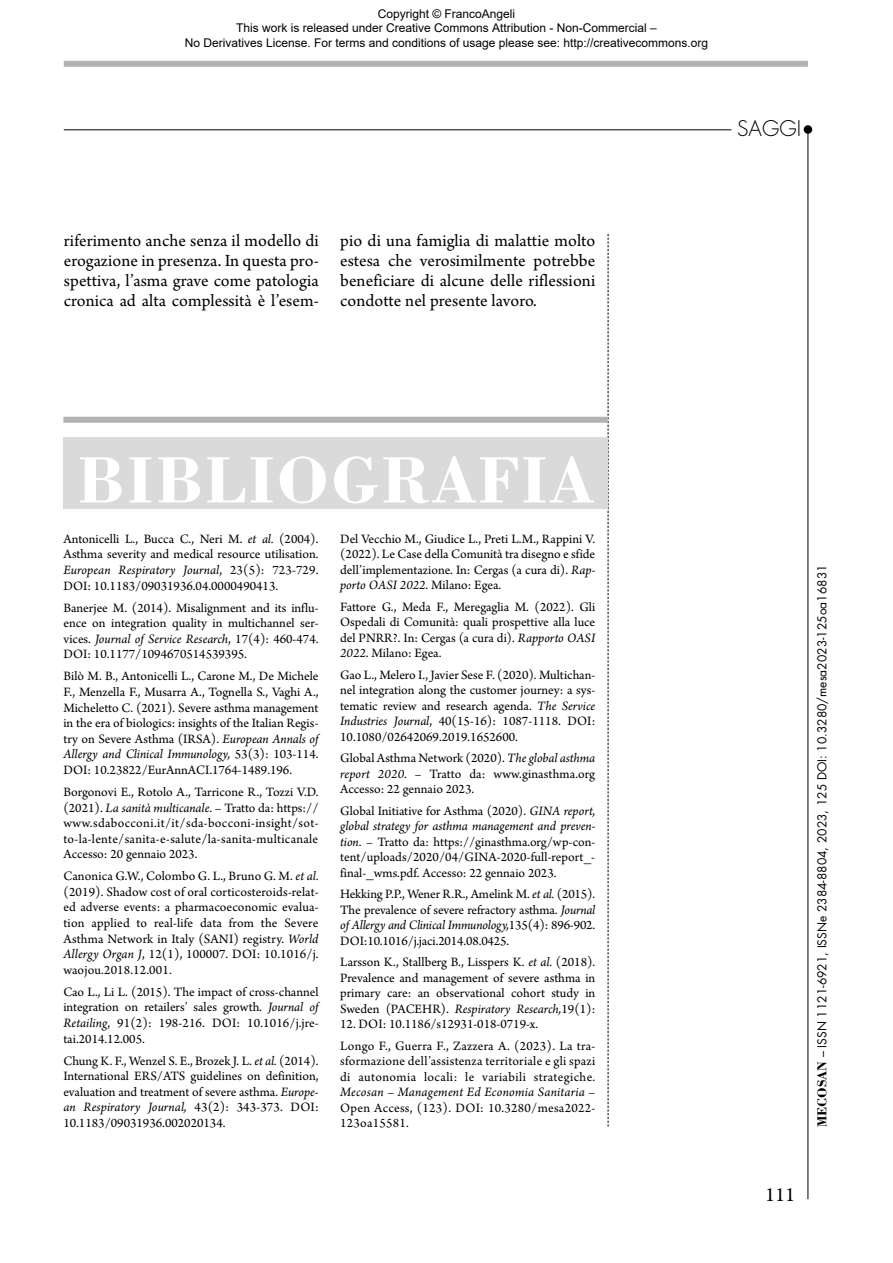
<style>
.page{position:relative;width:893px;height:1263px;background:#fff}
.page>*{position:absolute;margin:0;border:0;box-sizing:border-box;transform-origin:0 0}
.t1{font:700 67.5px "Bodoni Std";letter-spacing:.025em;color:#fff}
.t2{font:300 21px "Futura Std";color:#000}
.t3{font:21px "Arno Pro";color:#000}
.t4{font:18px/20.1px "Arno Pro";letter-spacing:.005em;color:#000;text-align:justify}
.t5{font:13.5px/15.6px "Arno Pro";color:#000;text-align:justify}
.t6{font:12px/14.4px "Arial";color:#000;text-align:center}
.t7{font:12px "Futura Std";color:#000}
.s1{font-style:italic}
.s2{font-family:"Bodoni Std";font-weight:700;font-size:13.5px}
</style>
<div class="page">
<div style="left:64px;top:61px;width:744px;height:6px;background:#b3b2b2"></div>
<hr style="left:807px;top:130px;width:1px;height:1069px;background:#000">
<hr style="left:64px;top:129px;width:667px;height:1px;background:#000">
<div style="left:804px;top:125px;width:8px;height:9px;background:#000;border-radius:50%"></div>
<svg style="left:608px;top:234px;width:1px;height:893px"></svg>
<div style="left:63px;top:417px;width:545px;height:6px;background:#b3b2b2"></div>
<div style="left:63px;top:437px;width:545px;height:72px;background:#dadada"></div>
<p class="t6" style="left:185px;top:7px;width:525px">Copyright © FrancoAngeli<br>This work is released under Creative Commons Attribution - Non-Commercial –<br>No Derivatives License. For terms and conditions of usage please see: http://creativecommons.org</p>
<h2 class="t2" style="left:737px;top:116px;width:65px">SAGGI</h2>
<h3 class="t4" style="left:64px;top:232px;width:257px">riferimento anche senza il modello di erogazione in presenza. In questa pro&shy;spettiva, l’asma grave come patologia cronica ad alta complessità è l’esem-</h3>
<h3 class="t4" style="left:340px;top:232px;width:257px">pio di una famiglia di malattie molto estesa che verosimilmente potrebbe beneficiare di alcune delle riflessioni condotte nel presente lavoro.</h3>
<h1 class="t1" style="left:77px;top:438px;width:519px">BIBLIOGRAFIA</h1>
<p class="t5" style="left:63px;top:532px;width:257px">Antonicelli L., Bucca C., Neri M. <span class="s1">et al.</span> (2004).<br>Asthma severity and medical resource utilisation.<br><span class="s1">European Respiratory Journal</span>, 23(5): 723-729.<br>DOI: 10.1183/09031936.04.0000490413.</p>
<p class="t5" style="left:63px;top:600px;width:257px">Banerjee M. (2014). Misalignment and its influ&shy;ence on integration quality in multichannel ser&shy;vices. <span class="s1">Journal of Service Research</span>, 17(4): 460-474.<br>DOI: 10.1177/1094670514539395.</p>
<p class="t5" style="left:63px;top:669px;width:257px">Bilò M. B., Antonicelli L., Carone M., De Michele F., Menzella F., Musarra A., Tognella S., Vaghi A., Micheletto C. (2021). Severe asthma management in the era of biologics: insights of the Italian Regis&shy;try on Severe Asthma (IRSA). <span class="s1">European Annals of Allergy and Clinical Immunology,</span> 53(3): 103-114.<br>DOI: 10.23822/EurAnnACI.1764-1489.196.</p>
<p class="t5" style="left:63px;top:785px;width:257px">Borgonovi E., Rotolo A., Tarricone R., Tozzi V.D. (2021). <span class="s1">La sanità multicanale</span>. – Tratto da: https:// www.sdabocconi.it/it/sda-bocconi-insight/sot&shy;to-la-lente/sanita-e-salute/la-sanita-multicanale Accesso: 20 gennaio 2023.</p>
<p class="t5" style="left:63px;top:869px;width:257px">Canonica G.W., Colombo G. L., Bruno G. M. <span class="s1">et al. </span>(2019). Shadow cost of oral corticosteroids-relat&shy;ed adverse events: a pharmacoeconomic evalua&shy;tion applied to real-life data from the Severe Asthma Network in Italy (SANI) registry. <span class="s1">World Allergy Organ J</span>, 12(1), 100007. DOI: 10.1016/j. waojou.2018.12.001.</p>
<p class="t5" style="left:63px;top:985px;width:257px">Cao L., Li L. (2015). The impact of cross-channel integration on retailers’ sales growth. <span class="s1">Journal of Retailing</span>, 91(2): 198-216. DOI: 10.1016/j.jre&shy;tai.2014.12.005.</p>
<p class="t5" style="left:63px;top:1053px;width:257px">Chung K. F., Wenzel S. E., Brozek J. L. <span class="s1">et al.</span> (2014).<br>International ERS/ATS guidelines on definition, evaluation and treatment of severe asthma. <span class="s1">Europe&shy;an Respiratory Journal,</span> 43(2): 343-373. DOI:<br>10.1183/09031936.002020134.</p>
<p class="t5" style="left:340px;top:532px;width:257px">Del Vecchio M., Giudice L., Preti L.M., Rappini V. (2022). Le Case della Comunità tra disegno e sfide dell’implementazione. In: Cergas (a cura di). <span class="s1">Rap&shy;porto OASI 2022</span>. Milano: Egea.</p>
<p class="t5" style="left:340px;top:600px;width:257px">Fattore G., Meda F., Meregaglia M. (2022). Gli Ospedali di Comunità: quali prospettive alla luce del PNRR?. In: Cergas (a cura di). <span class="s1">Rapporto OASI 2022</span>. Milano: Egea.</p>
<p class="t5" style="left:340px;top:668px;width:257px">Gao L., Melero I., Javier Sese F. (2020). Multichan&shy;nel integration along the customer journey: a sys&shy;tematic review and research agenda. <span class="s1">The Service Industries Journal</span>, 40(15-16): 1087-1118. DOI:<br>10.1080/02642069.2019.1652600.</p>
<p class="t5" style="left:340px;top:751px;width:257px">Global Asthma Network (2020). <span class="s1">The global asthma report 2020</span>. – Tratto da: www.ginasthma.org Accesso: 22 gennaio 2023.</p>
<p class="t5" style="left:340px;top:804px;width:257px">Global Initiative for Asthma (2020). <span class="s1">GINA report, global strategy for asthma management and preven&shy;tion</span>. – Tratto da: https://ginasthma.org/wp-con&shy;tent/uploads/2020/04/GINA-2020-full-report_- final-_wms.pdf. Accesso: 22 gennaio 2023.</p>
<p class="t5" style="left:340px;top:887px;width:257px">Hekking P.P., Wener R.R., Amelink M. <span class="s1">et al.</span> (2015).<br>The prevalence of severe refractory asthma. <span class="s1">Journal of Allergy and Clinical Immunology,</span>135(4): 896-902.<br>DOI:10.1016/j.jaci.2014.08.0425.</p>
<p class="t5" style="left:340px;top:955px;width:257px">Larsson K., Stallberg B., Lisspers K. <span class="s1">et al.</span> (2018).<br>Prevalence and management of severe asthma in primary care: an observational cohort study in Sweden (PACEHR). <span class="s1">Respiratory Research,</span>19(1):</p>
<p class="t5" style="left:340px;top:1014px;width:257px;line-height:21.8px">12. DOI: 10.1186/s12931-018-0719-x.<br>Longo F., Guerra F., Zazzera A. (2023). La tra-</p>
<p class="t5" style="left:340px;top:1054px;width:257px">sformazione dell’assistenza territoriale e gli spazi di autonomia locali: le variabili strategiche.<br><span class="s1">Mecosan – Management Ed Economia Sanitaria</span> – Open Access, (123). DOI: 10.3280/mesa2022- 123oa15581.</p>
<p class="t7" style="left:814px;top:1127px;width:564px;rotate:-90deg"><span class="s2">MECOSAN</span> – ISSN 1121-6921, ISSNe 2384-8804, 2023, 125 DOI: 10.3280/mesa2023-125oa16831</p>
<h2 class="t3" style="left:765px;top:1183px;width:31px">111</h2>
</div>
